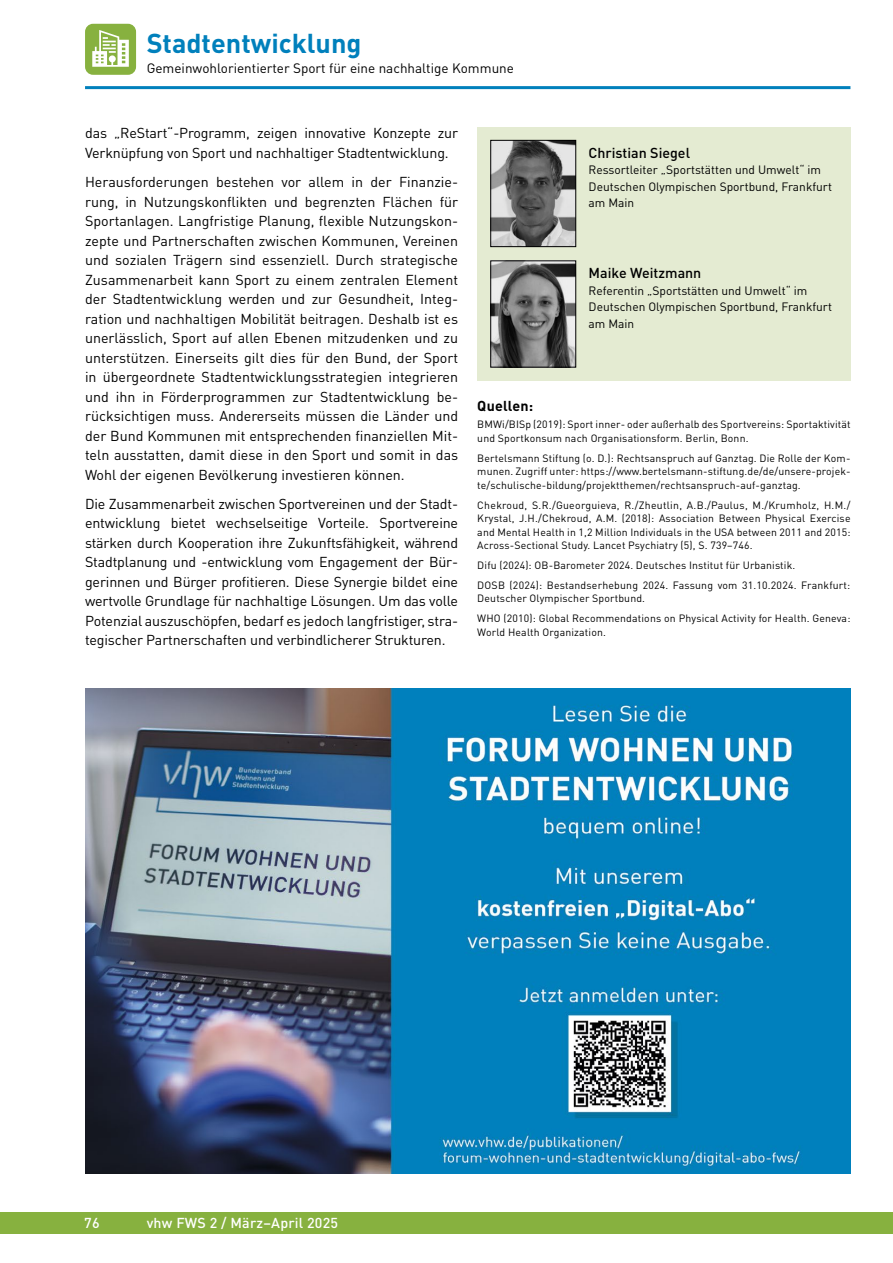
<style>
.page{position:relative;width:893px;height:1263px;background:#fff}
.page>*{position:absolute;margin:0;border:0;box-sizing:border-box;transform-origin:0 0}
.t1{font:700 27px "DIN Pro";color:#0080bc}
.t2{font:14.25px/19.5px "DIN Pro";letter-spacing:-.01em;color:#000;text-align:justify}
.t3{font:500 14.25px "DIN Pro";color:#000}
.t4{font:500 14.25px "DIN Pro";letter-spacing:.015em;color:#fff}
.t5{font:700 14.25px "DIN Pro";letter-spacing:.015em;color:#000}
.t6{font:13.5px "DIN Pro";color:#000}
.t7{font:12px/16.5px "DIN Pro";color:#000}
.t8{font:10.5px/13.5px "DIN Pro";letter-spacing:.015em;color:#000}
</style>
<div class="page">
<div style="left:0;top:1212px;width:893px;height:21px;background:#87b13f"></div>
<hr style="left:85px;top:86px;width:765px;height:3px;background:#0080bc">
<div style="left:85px;top:24px;width:51px;height:51px;background:#87b13f;border-radius:8px"></div>
<svg style="left:92px;top:30px;width:37px;height:37px"></svg>
<img style="left:85px;top:689px;width:765px;height:485px">
<div style="left:477px;top:128px;width:373px;height:253px;background:#e4ebd2"></div>
<img style="left:492px;top:142px;width:82px;height:103px">
<div style="left:490px;top:140px;width:86px;height:107px;border:1px solid #000"></div>
<img style="left:492px;top:262px;width:82px;height:103px">
<div style="left:490px;top:260px;width:86px;height:107px;border:1px solid #000"></div>
<h1 class="t1" style="left:147px;top:25px;width:216px">Stadtentwicklung</h1>
<p class="t6" style="left:147px;top:59px;width:369px">Gemeinwohlorientierter Sport für eine nachhaltige Kommune</p>
<p class="t2" style="left:85px;top:123px;width:375px">das „ReStart“-Programm, zeigen innovative Konzepte zur<br>Verknüpfung von Sport und nachhaltiger Stadtentwicklung.</p>
<p class="t2" style="left:85px;top:172px;width:375px">Herausforderungen bestehen vor allem in der Finanzie&shy;rung, in Nutzungskonflikten und begrenzten Flächen für Sportanlagen. Langfristige Planung, flexible Nutzungskon&shy;zepte und Partnerschaften zwischen Kommunen, Vereinen und sozialen Trägern sind essenziell. Durch strategische Zusammenarbeit kann Sport zu einem zentralen Element der Stadtentwicklung werden und zur Gesundheit, Integ&shy;ration und nachhaltigen Mobilität beitragen. Deshalb ist es unerlässlich, Sport auf allen Ebenen mitzudenken und zu unterstützen. Einerseits gilt dies für den Bund, der Sport in übergeordnete Stadtentwicklungsstrategien integrieren und ihn in Förderprogrammen zur Stadtentwicklung be&shy;rücksichtigen muss. Andererseits müssen die Länder und der Bund Kommunen mit entsprechenden finanziellen Mit&shy;teln ausstatten, damit diese in den Sport und somit in das Wohl der eigenen Bevölkerung investieren können.</p>
<p class="t2" style="left:85px;top:493px;width:375px">Die Zusammenarbeit zwischen Sportvereinen und der Stadt&shy;entwicklung bietet wechselseitige Vorteile. Sportvereine stärken durch Kooperation ihre Zukunftsfähigkeit, während Stadtplanung und -entwicklung vom Engagement der Bür&shy;gerinnen und Bürger profitieren. Diese Synergie bildet eine wertvolle Grundlage für nachhaltige Lösungen. Um das volle Potenzial auszuschöpfen, bedarf es jedoch langfristiger, stra&shy;tegischer Partnerschaften und verbindlicherer Strukturen.</p>
<p class="t3" style="left:589px;top:143px;width:103px">Christian Siegel</p>
<p class="t7" style="left:589px;top:161px;width:245px">Ressortleiter „Sportstätten und Umwelt“ im<br>Deutschen Olympischen Sportbund, Frankfurt am Main</p>
<p class="t3" style="left:589px;top:263px;width:114px">Maike Weitzmann</p>
<p class="t7" style="left:589px;top:281px;width:245px">Referentin „Sportstätten und Umwelt“ im<br>Deutschen Olympischen Sportbund, Frankfurt am Main</p>
<p class="t5" style="left:477px;top:396px;width:57px">Quellen:</p>
<p class="t8" style="left:477px;top:417px;width:375px">BMWi/BISp (2019): Sport inner- oder außerhalb des Sportvereins: Sportaktivität und Sportkonsum nach Organisationsform. Berlin, Bonn.</p>
<p class="t8" style="left:477px;top:451px;width:375px;text-align:justify">Bertelsmann Stiftung (o. D.): Rechtsanspruch auf Ganztag. Die Rolle der Kom&shy;munen. Zugriff unter: https://www.bertelsmann-stiftung.de/de/unsere-projek&shy;te/schulische-bildung/projektthemen/rechtsanspruch-auf-ganztag.</p>
<p class="t8" style="left:477px;top:498px;width:375px;text-align:justify">Chekroud, S.R./Gueorguieva, R./Zheutlin, A.B./Paulus, M./Krumholz, H.M./ Krystal, J.H./Chekroud, A.M. (2018): Association Between Physical Exercise and Mental Health in 1,2 Million Individuals in the USA between 2011 and 2015:<br>Across-Sectional Study. Lancet Psychiatry (5), S. 739–746.</p>
<p class="t8" style="left:477px;top:555px;width:375px;line-height:20px">Difu (2024): OB-Barometer 2024. Deutsches Institut für Urbanistik.<br>DOSB (2024): Bestandserhebung 2024. Fassung vom 31.10.2024. Frankfurt:</p>
<p class="t8" style="left:477px;top:588px;width:375px;line-height:20px">Deutscher Olympischer Sportbund.<br>WHO (2010): Global Recommendations on Physical Activity for Health. Geneva:</p>
<p class="t8" style="left:477px;top:625px;width:130px">World Health Organization.</p>
<p class="t4" style="left:84px;top:1213px;width:17px">76</p>
<p class="t4" style="left:147px;top:1213px;width:193px">vhw FWS 2 / März–April 2025</p>
</div>
